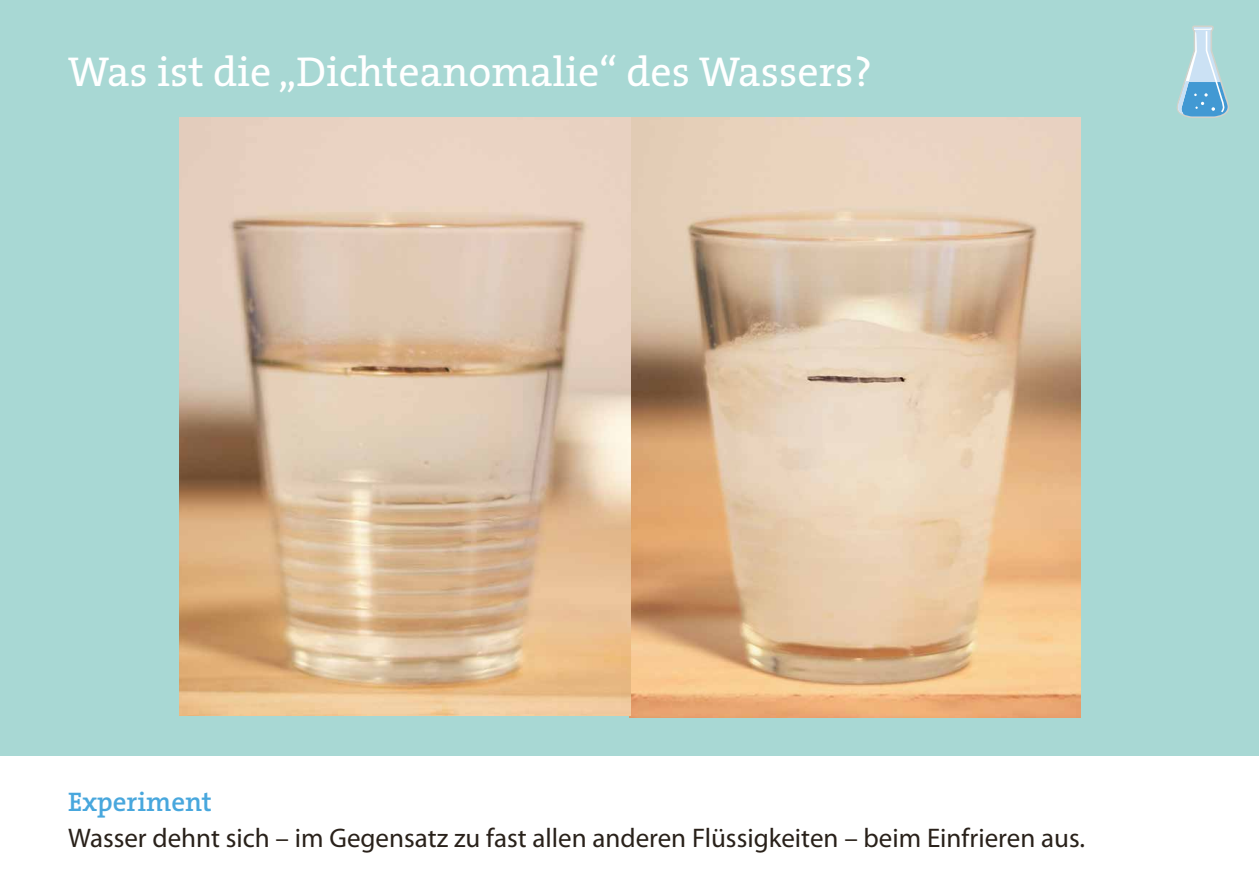
<style>
.page{position:relative;width:1259px;height:893px;background:#fff}
.page>*{position:absolute;margin:0;border:0;box-sizing:border-box;transform-origin:0 0}
.t1{font:42px "The Serif B W5 Plain";color:#fff}
.t2{font:27px "Myriad Pro";color:#29211a}
.t3{font:600 27px "The Serif B W6";color:#48a7dd}
</style>
<div class="page">
<div style="left:0;top:0;width:1259px;height:756px;background:#a8d8d4"></div>
<svg style="left:1176px;top:26px;width:53px;height:92px"></svg>
<img style="left:629px;top:118px;width:451px;height:599px">
<img style="left:180px;top:118px;width:450px;height:597px">
<h1 class="t1" style="left:68px;top:45px;width:805px">Was ist die „Dichteanomalie“ des Wassers?</h1>
<p class="t3" style="left:68px;top:784px;width:145px">Experiment</p>
<p class="t2" style="left:68px;top:822px;width:1018px">Wasser dehnt sich – im Gegensatz zu fast allen anderen Flüssigkeiten – beim Einfrieren aus.</p>
</div>
